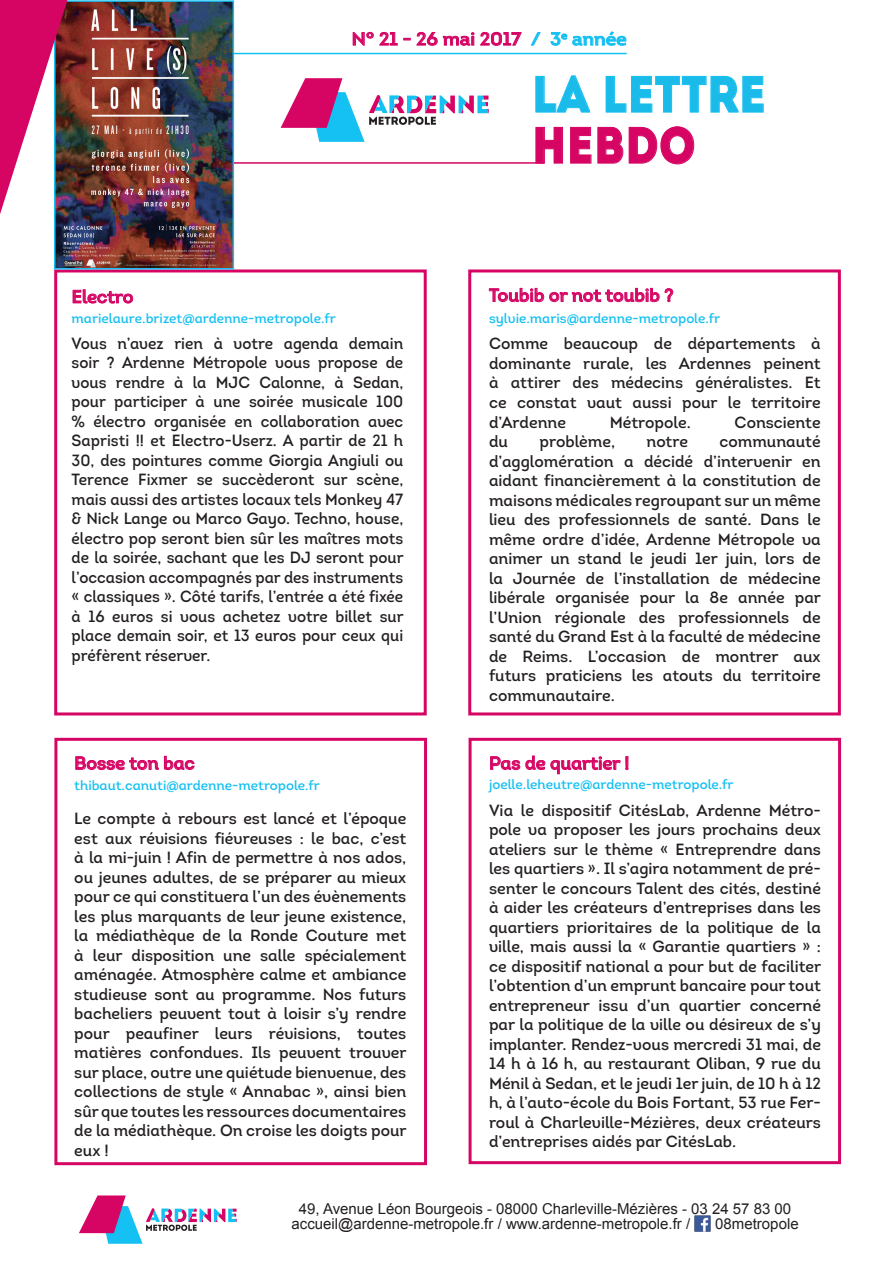
<style>
.page{position:relative;width:893px;height:1263px;background:#fff}
.page>*{position:absolute;margin:0;border:0;box-sizing:border-box;transform-origin:0 0}
.t1{font:51px "Intro";color:#1bbbe9;scale:.89 1}
.t2{font:51px "Intro";color:#d60564;scale:.89 1}
.t3{font:18px "Intro Regular Alt";color:#d60564}
.t4{font:18px "Intro";color:#d60564;scale:1.06 1}
.t5{font:16.2px/19.5px "Intro Regular Alt";color:#231f20;text-align:justify}
.t6{font:16.2px/19.5px "Intro Regular Alt";color:#231f20;text-align:justify;scale:.95 1}
.t7{font:15px "Arial";color:#231f20}
.t8{font:13.5px "Intro Regular Alt";color:#15c0f2}
.s1{color:#15c0f2}
</style>
<div class="page">
<hr style="left:188px;top:53px;width:439px;height:1px;background:#15c0f2">
<hr style="left:185px;top:162px;width:359px;height:2px;background:#d60564">
<svg style="left:352px;top:32px;width:46px;height:14px"></svg>
<svg style="left:404px;top:38px;width:6px;height:2px"></svg>
<svg style="left:416px;top:32px;width:106px;height:14px"></svg>
<svg style="left:531px;top:32px;width:10px;height:14px"></svg>
<svg style="left:550px;top:31px;width:77px;height:15px"></svg>
<svg style="left:281px;top:78px;width:208px;height:64px"></svg>
<svg style="left:535px;top:75px;width:55px;height:38px"></svg>
<svg style="left:605px;top:76px;width:159px;height:37px"></svg>
<svg style="left:535px;top:127px;width:28px;height:37px"></svg>
<svg style="left:570px;top:126px;width:124px;height:39px"></svg>
<img style="left:694px;top:1215px;width:17px;height:17px">
<div style="left:54px;top:269px;width:373px;height:446px;border:3px solid #d60564"></div>
<div style="left:468px;top:269px;width:373px;height:446px;border:3px solid #d60564"></div>
<div style="left:469px;top:738px;width:372px;height:426px;border:3px solid #d60564"></div>
<div style="left:54px;top:738px;width:373px;height:427px;border:3px solid #d60564"></div>
<svg style="left:79px;top:1195px;width:158px;height:49px"></svg>
<svg style="left:490px;top:755px;width:139px;height:19px"></svg>
<svg style="left:489px;top:288px;width:184px;height:14px"></svg>
<svg style="left:75px;top:756px;width:120px;height:14px"></svg>
<svg style="left:73px;top:289px;width:60px;height:15px"></svg>
<img style="left:57px;top:3px;width:174px;height:263px">
<div style="left:54px;top:0;width:180px;height:269px;border:2px solid #15c0f2"></div>
<svg style="left:0;top:0;width:67px;height:214px"></svg>
<p class="t4" style="left:352px;top:28px;width:261px">N° 21 - 26 mai 2017 <span class="s1">/ 3</span><sup>e</sup> <span class="s1">année</span></p>
<p class="t1" style="left:532px;top:64px;width:265px">LA LETTRE</p>
<p class="t2" style="left:532px;top:115px;width:186px">HEBDO</p>
<p class="t3" style="left:72px;top:285px;width:63px">Electro</p>
<p class="t6" style="left:72px;top:333px;width:351px">Vous n’avez rien à votre agenda demain soir ? Ardenne Métropole vous propose de vous rendre à la MJC Calonne, à Sedan, pour participer à une soirée musicale 100 % électro organisée en collaboration avec Sapristi !! et Electro-Userz. A partir de 21 h 30, des pointures comme Giorgia Angiuli ou Terence Fixmer se succèderont sur scène, mais aussi des artistes locaux tels Monkey 47 &amp; Nick Lange ou Marco Gayo. Techno, house, électro pop seront bien sûr les maîtres mots de la soirée, sachant que les DJ seront pour l’occasion accompagnés par des instruments « classiques ». Côté tarifs, l’entrée a été fixée à 16 euros si vous achetez votre billet sur place demain soir, et 13 euros pour ceux qui préfèrent réserver.</p>
<p class="t8" style="left:72px;top:310px;width:266px">marielaure.brizet@ardenne-metropole.fr</p>
<p class="t3" style="left:489px;top:284px;width:186px">Toubib or not toubib ?</p>
<p class="t5" style="left:489px;top:334px;width:333px">Comme beaucoup de départements à dominante rurale, les Ardennes peinent à attirer des médecins généralistes. Et ce constat vaut aussi pour le territoire d’Ardenne</p>
<p class="t8" style="left:489px;top:309px;width:233px">sylvie.maris@ardenne-metropole.fr</p>
<p class="t5" style="left:610px;top:412px;width:83px">Métropole.</p>
<p class="t5" style="left:735px;top:412px;width:88px">Consciente</p>
<p class="t5" style="left:489px;top:432px;width:21px">du</p>
<p class="t5" style="left:540px;top:432px;width:77px">problème,</p>
<p class="t5" style="left:647px;top:432px;width:43px">notre</p>
<p class="t5" style="left:489px;top:432px;width:334px;text-indent:230px">communauté d’agglomération a décidé d’intervenir en aidant financièrement à la constitution de maisons médicales regroupant sur un même lieu des professionnels de santé. Dans le même ordre d’idée, Ardenne Métropole va animer un stand le jeudi 1er juin, lors de la Journée de l’installation de médecine libérale organisée pour la 8e année par l’Union régionale des professionnels de santé du Grand Est à la faculté de médecine de Reims. L’occasion de montrer aux futurs praticiens les atouts du territoire communautaire.</p>
<p class="t3" style="left:74px;top:752px;width:122px">Bosse ton bac</p>
<p class="t8" style="left:74px;top:777px;width:247px">thibaut.canuti@ardenne-metropole.fr</p>
<p class="t5" style="left:74px;top:809px;width:334px">Le compte à rebours est lancé et l’époque est aux révisions fiévreuses : le bac, c’est à la mi-juin ! Afin de permettre à nos ados, ou jeunes adultes, de se préparer au mieux pour ce qui constituera l’un des évènements les plus marquants de leur jeune existence, la médiathèque de la Ronde Couture met à leur disposition une salle spécialement aménagée. Atmosphère calme et ambiance studieuse sont au programme. Nos futurs bacheliers peuvent tout à loisir s’y rendre pour peaufiner leurs révisions, toutes matières confondues. Ils peuvent trouver sur place, outre une quiétude bienvenue, des collections de style « Annabac », ainsi bien sûr que toutes les ressources documentaires de la médiathèque. On croise les doigts pour eux !</p>
<p class="t3" style="left:489px;top:752px;width:142px">Pas de quartier !</p>
<p class="t5" style="left:489px;top:800px;width:334px">Via le dispositif CitésLab, Ardenne Métro&shy;pole va proposer les jours prochains deux ateliers sur le thème « Entreprendre dans les quartiers ». Il s’agira notamment de pré&shy;senter le concours Talent des cités, destiné à aider les créateurs d’entreprises dans les quartiers prioritaires de la politique de la ville, mais aussi la « Garantie quartiers » : ce dispositif national a pour but de faciliter l’obtention d’un emprunt bancaire pour tout entrepreneur issu d’un quartier concerné par la politique de la ville ou désireux de s’y implanter. Rendez-vous mercredi 31 mai, de 14 h à 16 h, au restaurant Oliban, 9 rue du Ménil à Sedan, et le jeudi 1er juin, de 10 h à 12 h, à l’auto-école du Bois Fortant, 53 rue Fer&shy;roul à Charleville-Mézières, deux créateurs d’entreprises aidés par CitésLab.</p>
<p class="t8" style="left:489px;top:776px;width:246px">joelle.leheutre@ardenne-metropole.fr</p>
<p class="t7" style="left:299px;top:1199px;width:494px">49, Avenue Léon Bourgeois - 08000 Charleville-Mézières - 03 24 57 83 00</p>
<p class="t7" style="left:291px;top:1214px;width:400px">accueil@ardenne-metropole.fr / www.ardenne-metropole.fr /</p>
<p class="t7" style="left:715px;top:1214px;width:85px">08metropole</p>
</div>
